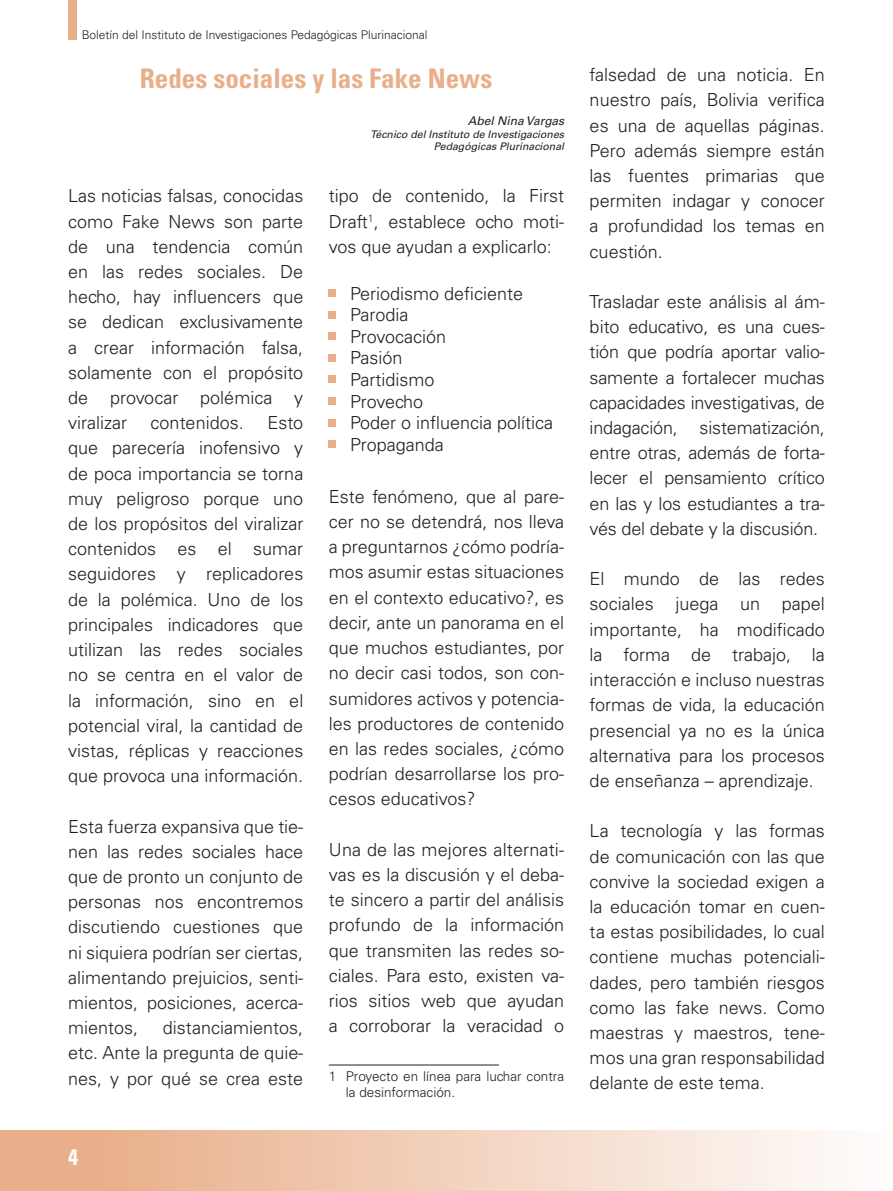
<style>
.page{position:relative;width:893px;height:1191px;background:#fff}
.page>*{position:absolute;margin:0;border:0;box-sizing:border-box;transform-origin:0 0}
.t1{font:700 condensed 27px "Univers LT Std";color:#e9af8a}
.t2{font:700 condensed 22.5px "Univers LT Std";color:#fff}
.t3{font:300 18px/25.2px "Univers LT Std";color:#231f20;text-align:justify}
.t4{font:300 13.5px/16.2px "Univers LT Std";color:#231f20}
.t5{font:300 12px "Univers LT Std";color:#231f20}
.t6{font:italic 12px "Univers LT Std";color:#231f20}
.t7{font:italic 10.5px/12.6px "Univers LT Std";color:#231f20;text-align:right}
</style>
<div class="page">
<div style="left:0;top:1130px;width:892px;height:61px;background:linear-gradient(to right,#e7a77f,#fefdfc)"></div>
<div style="left:68px;top:0;width:9px;height:40px;background:#e9af8a"></div>
<div style="left:329px;top:289px;width:7px;height:7px;background:#e9af8a"></div>
<div style="left:329px;top:311px;width:7px;height:7px;background:#e9af8a"></div>
<div style="left:329px;top:333px;width:7px;height:7px;background:#e9af8a"></div>
<div style="left:329px;top:354px;width:7px;height:7px;background:#e9af8a"></div>
<div style="left:329px;top:376px;width:7px;height:7px;background:#e9af8a"></div>
<div style="left:329px;top:397px;width:7px;height:7px;background:#e9af8a"></div>
<div style="left:329px;top:419px;width:7px;height:7px;background:#e9af8a"></div>
<div style="left:329px;top:441px;width:7px;height:7px;background:#e9af8a"></div>
<hr style="left:329px;top:1064px;width:170px;height:1px;background:#231f20">
<p class="t5" style="left:82px;top:28px;width:347px">Boletín del Instituto de Investigaciones Pedagógicas Plurinacional</p>
<h1 class="t1" style="left:140px;top:61px;width:354px">Redes sociales y las Fake News</h1>
<p class="t6" style="left:468px;top:114px;width:98px">Abel Nina Vargas</p>
<p class="t7" style="left:370px;top:128px;width:195px">Técnico del Instituto de Investigaciones<br>Pedagógicas Plurinacional</p>
<p class="t3" style="left:68px;top:183px;width:237px">Las noticias falsas, conocidas como Fake News son parte de una tendencia común en las redes sociales. De hecho, hay influencers que se dedican exclusivamente a crear información falsa, solamente con el propósito de provocar polémica y viralizar</p>
<p class="t3" style="left:68px;top:410px;width:237px;text-indent:199px">Esto que parecería inofensivo y de poca importancia se torna muy peligroso porque uno de los propósitos del viralizar contenidos es el sumar seguidores y replicadores de la polémica. Uno de los principales indicadores que utilizan las redes sociales no se centra en el valor de la información, sino en el potencial viral, la cantidad de vistas, réplicas y reacciones que provoca una información.</p>
<p class="t3" style="left:68px;top:813px;width:237px">Esta fuerza expansiva que tie&shy;nen las redes sociales hace que de pronto un conjunto de personas nos encontremos discutiendo cuestiones que ni siquiera podrían ser ciertas, alimentando prejuicios, senti&shy;mientos, posiciones, acerca&shy;mientos,</p>
<p class="t3" style="left:151px;top:410px;width:95px">contenidos.</p>
<p class="t3" style="left:68px;top:1015px;width:237px;text-indent:95px">distanciamientos, etc. Ante la pregunta de quie&shy;nes, y por qué se crea este</p>
<p class="t2" style="left:68px;top:1143px;width:11px">4</p>
<p class="t3" style="left:329px;top:183px;width:237px">tipo de contenido, la First Draft<sup>1</sup>, establece ocho moti&shy;vos que ayudan a explicarlo:</p>
<p class="t3" style="left:350px;top:282px;width:205px;line-height:21.6px;text-align:left">Periodismo deficiente<br>Parodia<br>Provocación<br>Pasión<br>Partidismo<br>Provecho<br>Poder o influencia política<br>Propaganda</p>
<p class="t3" style="left:329px;top:484px;width:237px">Este fenómeno, que al pare&shy;cer no se detendrá, nos lleva a preguntarnos ¿cómo podría&shy;mos asumir estas situaciones en el contexto educativo?, es decir, ante un panorama en el que muchos estudiantes, por no decir casi todos, son con&shy;sumidores activos y potencia&shy;les productores de contenido en las redes sociales, ¿cómo podrían desarrollarse los pro&shy;cesos educativos?</p>
<p class="t3" style="left:329px;top:836px;width:237px">Una de las mejores alternati&shy;vas es la discusión y el deba&shy;te sincero a partir del análisis profundo de la información que transmiten las redes so&shy;ciales. Para esto, existen va&shy;rios sitios web que ayudan a corroborar la veracidad o</p>
<p class="t4" style="left:346px;top:1068px;width:220px;text-indent:-17px">1 Proyecto en línea para luchar contra la desinformación.</p>
<p class="t3" style="left:590px;top:62px;width:237px">falsedad de una noticia. En nuestro país, Bolivia verifica es una de aquellas páginas.<br>Pero además siempre están las fuentes primarias que permiten indagar y conocer a profundidad los temas en cuestión.</p>
<p class="t3" style="left:590px;top:289px;width:237px">Trasladar este análisis al ám&shy;bito educativo, es una cues&shy;tión que podría aportar valio&shy;samente a fortalecer muchas capacidades investigativas, de indagación, sistematización, entre otras, además de forta&shy;lecer el pensamiento crítico en las y los estudiantes a tra&shy;vés del debate y la discusión.</p>
<p class="t3" style="left:590px;top:566px;width:237px">El mundo de las redes sociales juega un papel importante, ha modificado la forma de trabajo, la interacción e incluso nuestras formas de vida, la educación presencial ya no es la única alternativa para los procesos de enseñanza – aprendizaje.</p>
<p class="t3" style="left:590px;top:818px;width:237px">La tecnología y las formas de comunicación con las que convive la sociedad exigen a la educación tomar en cuen&shy;ta estas posibilidades, lo cual contiene muchas potenciali&shy;dades, pero también riesgos como las fake news. Como maestras y maestros, tene&shy;mos una gran responsabilidad delante de este tema.</p>
</div>
